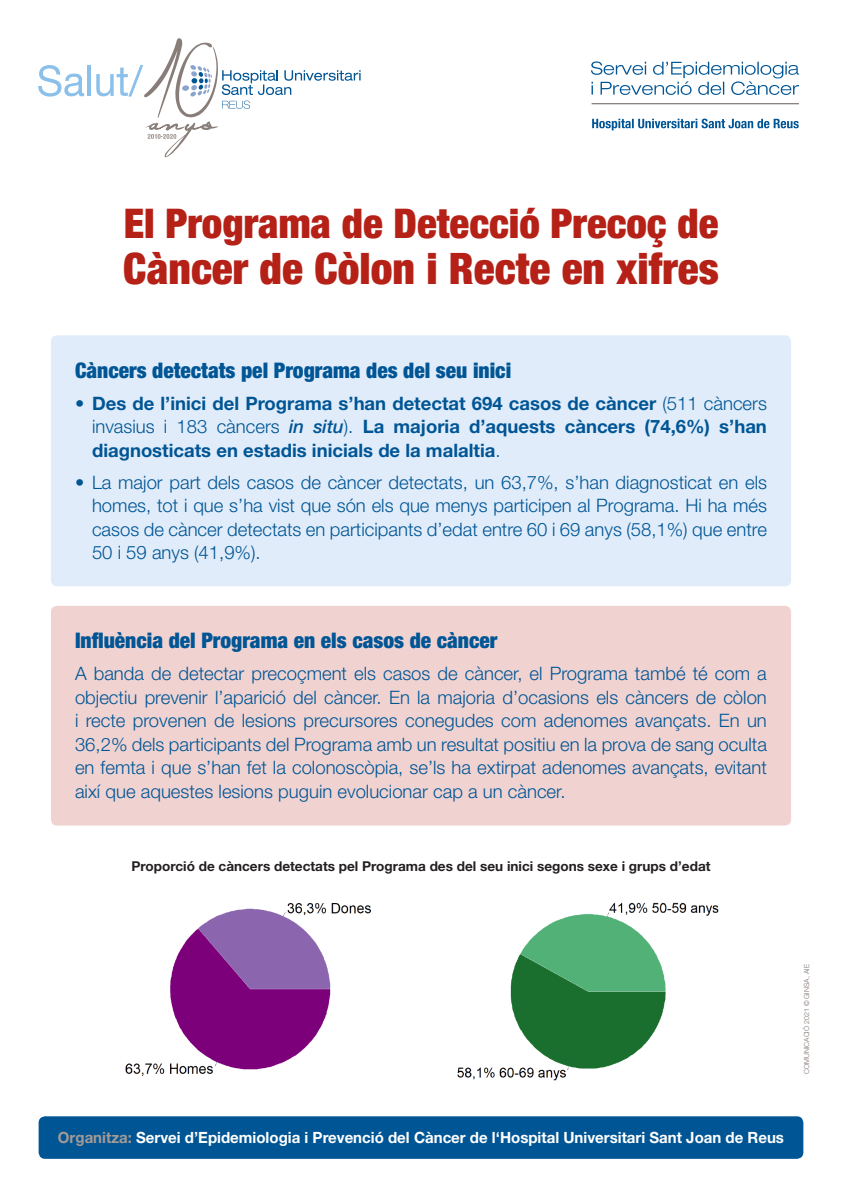
<style>
.page{position:relative;width:842px;height:1191px;background:#fff}
.page>*{position:absolute;margin:0;border:0;box-sizing:border-box;transform-origin:0 0}
.t1{font:900 condensed 43.5px "Helvetica Neue";color:#b52117}
.t2{font:900 condensed 41px "Helvetica Neue";color:#b52117}
.t3{font:900 condensed 21.5px "Helvetica Neue";color:#005595}
.t4{font:300 18.5px/23.5px "Helvetica Neue";color:#005595;text-align:justify}
.t5{font:700 18.5px/23.5px "Helvetica Neue";color:#005595;text-align:justify}
.t6{font:700 15.5px "Helvetica Neue";color:#fff}
.t7{font:700 13.55px "Helvetica Neue";color:#231f20}
.t8{font:300 7px "Helvetica Neue";color:#7b706b}
.s1{font-weight:300}
.s2{font-weight:500;font-style:italic}
.s3{color:#a39a96}
</style>
<div class="page">
<div style="left:39px;top:1116px;width:764px;height:42px;background:#005595;border-radius:7px"></div>
<svg style="left:591px;top:61px;width:208px;height:34px"></svg>
<hr style="left:592px;top:104px;width:207px;height:1px;background:#645a55">
<svg style="left:592px;top:119px;width:207px;height:11px"></svg>
<svg style="left:38px;top:65px;width:46px;height:32px"></svg>
<hr style="left:88px;top:66px;width:3px;height:30px;background:#8ac0ea">
<svg style="left:96px;top:38px;width:265px;height:119px"></svg>
<div style="left:51px;top:335px;width:740px;height:251px;background:#e0ecf9;border-radius:6px"></div>
<div style="left:51px;top:606px;width:740px;height:219px;background:#f0d3d1;border-radius:6px"></div>
<img style="left:125px;top:903px;width:246px;height:173px">
<img style="left:457px;top:902px;width:262px;height:179px">
<p class="t2" style="left:124px;top:198px;width:596px">El Programa de Detecció Precoç de</p>
<p class="t1" style="left:123px;top:242px;width:597px">Càncer de Còlon i Recte en xifres</p>
<p class="t3" style="left:75px;top:356px;width:438px">Càncers detectats pel Programa des del seu inici</p>
<p class="t5" style="left:92px;top:391px;width:676px;text-indent:-17px">• Des de l’inici del Programa s’han detectat 694 casos de càncer <span class="s1">(511 càncers invasius i 183 càncers</span> <span class="s2">in situ</span><span class="s1">).</span> La majoria d’aquests càncers (74,6%) s’han diagnosticats en estadis inicials de la malaltia<span class="s1">.</span></p>
<p class="t4" style="left:92px;top:470px;width:676px;text-indent:-17px">• La major part dels casos de càncer detectats, un 63,7%, s’han diagnosticat en els homes, tot i que s’ha vist que són els que menys participen al Programa. Hi ha més casos de càncer detectats en participants d’edat entre 60 i 69 anys (58,1%) que entre 50 i 59 anys (41,9%).</p>
<p class="t3" style="left:75px;top:627px;width:424px">Influència del Programa en els casos de càncer</p>
<p class="t4" style="left:75px;top:661px;width:693px">A banda de detectar precoçment els casos de càncer, el Programa també té com a objectiu prevenir l’aparició del càncer. En la majoria d’ocasions els càncers de còlon i recte provenen de lesions precursores conegudes com adenomes avançats. En un 36,2% dels participants del Programa amb un resultat positiu en la prova de sang oculta en femta i que s’han fet la colonoscòpia, se’ls ha extirpat adenomes avançats, evitant així que aquestes lesions puguin evolucionar cap a un càncer.</p>
<p class="t7" style="left:131px;top:858px;width:581px">Proporció de càncers detectats pel Programa des del seu inici segons sexe i grups d’edat</p>
<p class="t8" style="left:802px;top:1074px;width:111px;rotate:-90deg">COMUNICACIÓ 2021 © GINSA, AIE</p>
<p class="t6" style="left:58px;top:1127px;width:728px"><span class="s3">Organitza:</span> Servei d’Epidemiologia i Prevenció del Càncer de l‘Hospital Universitari Sant Joan de Reus</p>
</div>
